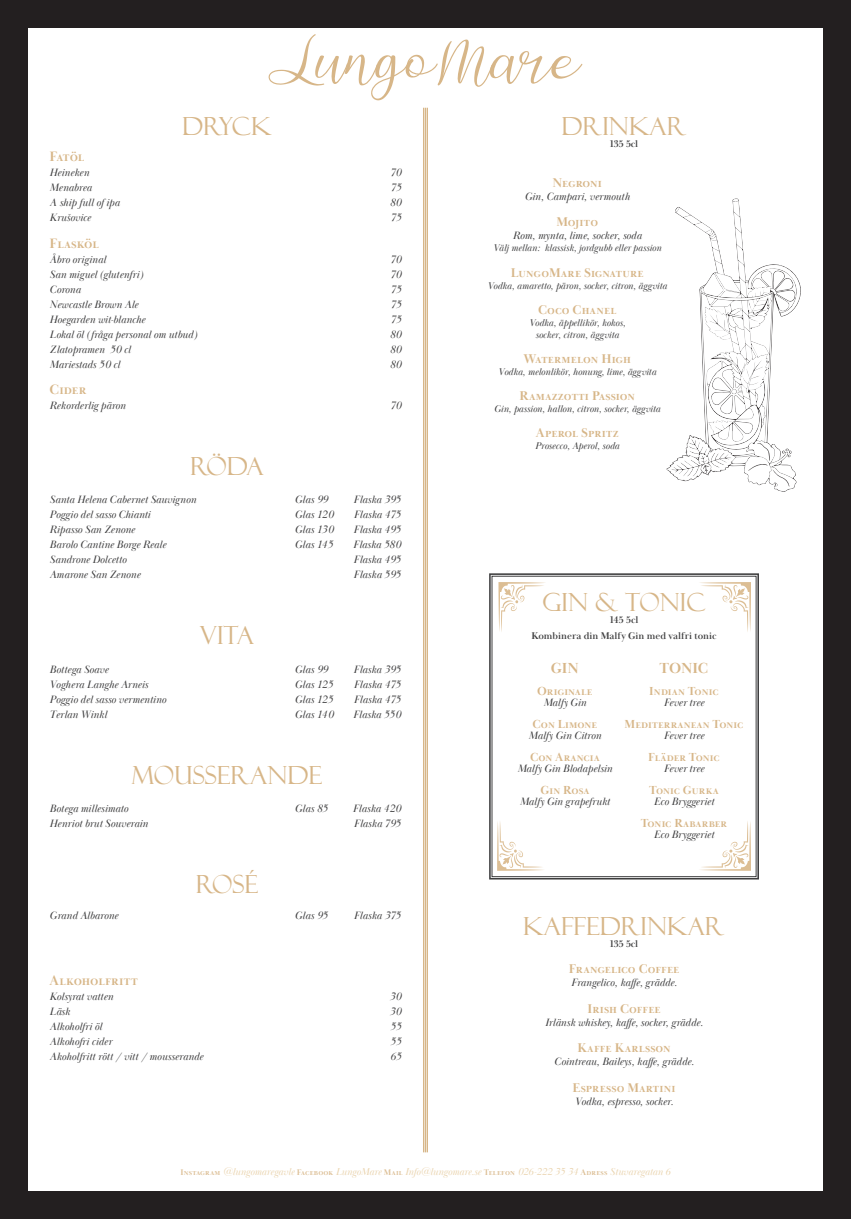
<style>
.page{position:relative;width:851px;height:1219px;background:#fff}
.page>*{position:absolute;margin:0;border:0;box-sizing:border-box;transform-origin:0 0}
.t1{font:25px "Felix Titling";color:#d7b688}
.t2{font:700 15px "Baskerville Display PT";letter-spacing:-.015em;color:#d7b688}
.t3{font:700 14px "Baskerville Display PT";color:#d7b688}
.t4{font:700 13px "Baskerville Display PT";letter-spacing:.02em;color:#d7b688}
.t5{font:700 12px "Baskerville Display PT";letter-spacing:.01em;color:#d7b688}
.t6{font:italic 11px "Baskerville Display PT";color:#3e3e3f}
.t7{font:italic 10.3px "Baskerville Display PT";color:#ead4af}
.t8{font:italic 10px "Baskerville Display PT";color:#3e3e3f}
.t9{font:700 10px "Baskerville Display PT";color:#3e3e3f}
.s1{font-weight:700;font-style:normal;font-size:8.4px;color:#dcbe94}
</style>
<div class="page">
<div style="left:0;top:0;width:850px;height:1219px;background:linear-gradient(to right,#221e1f,#252122)"></div>
<div style="left:28px;top:28px;width:794px;height:1163px;background:#fff"></div>
<svg style="left:489px;top:573px;width:270px;height:307px"></svg>
<div style="left:491px;top:576px;width:265px;height:301px;border:1px solid #3e3e3f"></div>
<svg style="left:698px;top:820px;width:52px;height:51px"></svg>
<svg style="left:698px;top:582px;width:52px;height:51px"></svg>
<svg style="left:497px;top:820px;width:47px;height:51px"></svg>
<svg style="left:498px;top:582px;width:48px;height:51px"></svg>
<hr style="left:426px;top:108px;width:2px;height:1044px;background:#d7b688">
<hr style="left:425px;top:108px;width:1px;height:1044px;background:#d7b688">
<hr style="left:423px;top:108px;width:1px;height:1044px;background:#d7b688">
<svg style="left:666px;top:199px;width:134px;height:293px"></svg>
<svg style="left:268px;top:34px;width:314px;height:66px"></svg>
<p class="t1" style="left:182px;top:112px;width:91px">DRYCK</p>
<p class="t3" style="left:50px;top:148px;width:36px">Fatöl</p>
<p class="t6" style="left:50px;top:166px;width:41px">Heineken</p>
<p class="t6" style="left:390px;top:166px;width:13px">70</p>
<p class="t6" style="left:50px;top:181px;width:44px">Menabrea</p>
<p class="t6" style="left:390px;top:181px;width:12px">75</p>
<p class="t6" style="left:50px;top:196px;width:72px">A ship full of ipa</p>
<p class="t6" style="left:390px;top:196px;width:13px">80</p>
<p class="t6" style="left:50px;top:211px;width:43px">Krušovice</p>
<p class="t6" style="left:390px;top:211px;width:12px">75</p>
<p class="t3" style="left:50px;top:235px;width:51px">Flasköl</p>
<p class="t6" style="left:50px;top:253px;width:58px">Åbro original</p>
<p class="t6" style="left:390px;top:253px;width:13px">70</p>
<p class="t6" style="left:50px;top:268px;width:95px">San miguel (glutenfri)</p>
<p class="t6" style="left:390px;top:268px;width:13px">70</p>
<p class="t6" style="left:50px;top:283px;width:33px">Corona</p>
<p class="t6" style="left:390px;top:283px;width:12px">75</p>
<p class="t6" style="left:50px;top:298px;width:90px">Newcastle Brown Ale</p>
<p class="t6" style="left:390px;top:298px;width:12px">75</p>
<p class="t6" style="left:50px;top:313px;width:97px">Hoegarden wit-blanche</p>
<p class="t6" style="left:390px;top:313px;width:12px">75</p>
<p class="t6" style="left:50px;top:328px;width:149px">Lokal öl (fråga personal om utbud)</p>
<p class="t6" style="left:390px;top:328px;width:13px">80</p>
<p class="t6" style="left:50px;top:343px;width:82px">Zlatopramen 50 cl</p>
<p class="t6" style="left:390px;top:343px;width:13px">80</p>
<p class="t6" style="left:50px;top:358px;width:72px">Mariestads 50 cl</p>
<p class="t6" style="left:390px;top:358px;width:13px">80</p>
<p class="t3" style="left:50px;top:381px;width:37px">Cider</p>
<p class="t6" style="left:50px;top:399px;width:77px">Rekorderlig päron</p>
<p class="t6" style="left:390px;top:399px;width:13px">70</p>
<p class="t1" style="left:190px;top:452px;width:75px">RÖDA</p>
<p class="t6" style="left:50px;top:493px;width:148px">Santa Helena Cabernet Sauvignon</p>
<p class="t6" style="left:295px;top:493px;width:34px">Glas 99</p>
<p class="t6" style="left:353px;top:493px;width:49px">Flaska 395</p>
<p class="t6" style="left:50px;top:508px;width:102px">Poggio del sasso Chianti</p>
<p class="t6" style="left:295px;top:508px;width:40px">Glas 120</p>
<p class="t6" style="left:354px;top:508px;width:49px">Flaska 475</p>
<p class="t6" style="left:50px;top:523px;width:87px">Ripasso San Zenone</p>
<p class="t6" style="left:295px;top:523px;width:40px">Glas 130</p>
<p class="t6" style="left:353px;top:523px;width:49px">Flaska 495</p>
<p class="t6" style="left:50px;top:538px;width:118px">Barolo Cantine Borge Reale</p>
<p class="t6" style="left:295px;top:538px;width:40px">Glas 145</p>
<p class="t6" style="left:353px;top:538px;width:49px">Flaska 580</p>
<p class="t6" style="left:50px;top:553px;width:78px">Sandrone Dolcetto</p>
<p class="t6" style="left:353px;top:553px;width:49px">Flaska 495</p>
<p class="t6" style="left:50px;top:568px;width:92px">Amarone San Zenone</p>
<p class="t6" style="left:353px;top:568px;width:49px">Flaska 595</p>
<p class="t1" style="left:200px;top:621px;width:55px">VITA</p>
<p class="t6" style="left:50px;top:663px;width:60px">Bottega Soave</p>
<p class="t6" style="left:295px;top:663px;width:34px">Glas 99</p>
<p class="t6" style="left:353px;top:663px;width:49px">Flaska 395</p>
<p class="t6" style="left:50px;top:678px;width:100px">Voghera Langhe Arneis</p>
<p class="t6" style="left:295px;top:678px;width:40px">Glas 125</p>
<p class="t6" style="left:354px;top:678px;width:49px">Flaska 475</p>
<p class="t6" style="left:50px;top:693px;width:118px">Poggio del sasso vermentino</p>
<p class="t6" style="left:295px;top:693px;width:40px">Glas 125</p>
<p class="t6" style="left:354px;top:693px;width:49px">Flaska 475</p>
<p class="t6" style="left:50px;top:708px;width:59px">Terlan Winkl</p>
<p class="t6" style="left:295px;top:708px;width:40px">Glas 140</p>
<p class="t6" style="left:353px;top:708px;width:49px">Flaska 550</p>
<p class="t1" style="left:132px;top:760px;width:192px">MOUSSERANDE</p>
<p class="t6" style="left:50px;top:802px;width:80px">Botega millesimato</p>
<p class="t6" style="left:295px;top:802px;width:34px">Glas 85</p>
<p class="t6" style="left:353px;top:802px;width:50px">Flaska 420</p>
<p class="t6" style="left:50px;top:817px;width:100px">Henriot brut Souverain</p>
<p class="t6" style="left:354px;top:817px;width:48px">Flaska 795</p>
<p class="t1" style="left:196px;top:870px;width:64px">ROSÉ</p>
<p class="t6" style="left:50px;top:909px;width:70px">Grand Albarone</p>
<p class="t6" style="left:295px;top:909px;width:34px">Glas 95</p>
<p class="t6" style="left:354px;top:909px;width:49px">Flaska 375</p>
<p class="t3" style="left:50px;top:972px;width:90px">Alkoholfritt</p>
<p class="t6" style="left:50px;top:990px;width:65px">Kolsyrat vatten</p>
<p class="t6" style="left:389px;top:990px;width:13px">30</p>
<p class="t6" style="left:50px;top:1005px;width:22px">Läsk</p>
<p class="t6" style="left:389px;top:1005px;width:13px">30</p>
<p class="t6" style="left:50px;top:1020px;width:54px">Alkoholfri öl</p>
<p class="t6" style="left:390px;top:1020px;width:13px">55</p>
<p class="t6" style="left:50px;top:1035px;width:64px">Alkohofri cider</p>
<p class="t6" style="left:390px;top:1035px;width:13px">55</p>
<p class="t6" style="left:50px;top:1050px;width:155px">Akoholfritt rött / vitt / mousserande</p>
<p class="t6" style="left:390px;top:1050px;width:13px">65</p>
<p class="t1" style="left:561px;top:112px;width:127px">DRINKAR</p>
<p class="t9" style="left:609px;top:138px;width:30px">135 5cl</p>
<p class="t4" style="left:552px;top:174px;width:51px">Negroni</p>
<p class="t6" style="left:524px;top:190px;width:107px">Gin, Campari, vermouth</p>
<p class="t4" style="left:556px;top:214px;width:43px">Mojito</p>
<p class="t6" style="left:512px;top:229px;width:130px">Rom, mynta, lime, socker, soda</p>
<p class="t8" style="left:493px;top:242px;width:170px">Välj mellan: klassisk, jordgubb eller passion</p>
<p class="t4" style="left:511px;top:264px;width:134px">LungoMare Signature</p>
<p class="t8" style="left:487px;top:280px;width:181px">Vodka, amaretto, päron, socker, citron, äggvita</p>
<p class="t4" style="left:538px;top:302px;width:80px">Coco Chanel</p>
<p class="t8" style="left:529px;top:317px;width:98px">Vodka, äppellikör, kokos,</p>
<p class="t8" style="left:535px;top:329px;width:85px">socker, citron, äggvita</p>
<p class="t4" style="left:523px;top:351px;width:109px">Watermelon High</p>
<p class="t8" style="left:498px;top:366px;width:159px">Vodka, melonlikör, honung, lime, äggvita</p>
<p class="t4" style="left:519px;top:388px;width:117px">Ramazzotti Passion</p>
<p class="t8" style="left:494px;top:403px;width:168px">Gin, passion, hallon, citron, socker, äggvita</p>
<p class="t4" style="left:536px;top:425px;width:84px">Aperol Spritz</p>
<p class="t8" style="left:535px;top:440px;width:86px">Prosecco, Aperol, soda</p>
<p class="t1" style="left:542px;top:588px;width:165px">GIN &amp; TONIC</p>
<p class="t9" style="left:609px;top:614px;width:30px">145 5cl</p>
<p class="t9" style="left:531px;top:630px;width:187px">Kombinera din Malfy Gin med valfri tonic</p>
<p class="t2" style="left:550px;top:659px;width:30px">GIN</p>
<p class="t5" style="left:537px;top:684px;width:57px">Originale</p>
<p class="t6" style="left:543px;top:696px;width:44px">Malfy Gin</p>
<p class="t5" style="left:532px;top:717px;width:66px">Con Limone</p>
<p class="t6" style="left:528px;top:729px;width:74px">Malfy Gin Citron</p>
<p class="t5" style="left:530px;top:750px;width:71px">Con Arancia</p>
<p class="t6" style="left:517px;top:762px;width:96px">Malfy Gin Blodapelsin</p>
<p class="t5" style="left:540px;top:783px;width:50px">Gin Rosa</p>
<p class="t6" style="left:519px;top:795px;width:92px">Malfy Gin grapefrukt</p>
<p class="t2" style="left:659px;top:659px;width:50px">TONIC</p>
<p class="t5" style="left:649px;top:684px;width:71px">Indian Tonic</p>
<p class="t6" style="left:663px;top:696px;width:42px">Fever tree</p>
<p class="t5" style="left:624px;top:717px;width:120px">Mediterranean Tonic</p>
<p class="t6" style="left:663px;top:729px;width:42px">Fever tree</p>
<p class="t5" style="left:648px;top:750px;width:73px">Fläder Tonic</p>
<p class="t6" style="left:663px;top:762px;width:42px">Fever tree</p>
<p class="t5" style="left:649px;top:783px;width:71px">Tonic Gurka</p>
<p class="t6" style="left:653px;top:795px;width:62px">Eco Bryggeriet</p>
<p class="t5" style="left:640px;top:816px;width:87px">Tonic Rabarber</p>
<p class="t6" style="left:653px;top:828px;width:62px">Eco Bryggeriet</p>
<p class="t1" style="left:523px;top:911px;width:203px">KAFFEDRINKAR</p>
<p class="t9" style="left:609px;top:937px;width:30px">135 5cl</p>
<p class="t4" style="left:568px;top:961px;width:112px">Frangelico Coffee</p>
<p class="t6" style="left:571px;top:976px;width:107px">Frangelico, kaffe, grädde.</p>
<p class="t4" style="left:587px;top:1000px;width:75px">Irish Coffee</p>
<p class="t6" style="left:545px;top:1016px;width:159px">Irlänsk whiskey, kaffe, socker, grädde.</p>
<p class="t4" style="left:577px;top:1040px;width:95px">Kaffe Karlsson</p>
<p class="t6" style="left:554px;top:1055px;width:141px">Cointreau, Baileys, kaffe, grädde.</p>
<p class="t4" style="left:572px;top:1080px;width:104px">Espresso Martini</p>
<p class="t6" style="left:574px;top:1095px;width:100px">Vodka, espresso, socker.</p>
<p class="t7" style="left:180px;top:1166px;width:491px"><span class="s1">Instagram</span> @lungomaregavle <span class="s1">Facebook</span> LungoMare <span class="s1">Mail</span> Info@lungomare.se <span class="s1">Telefon</span> 026-222 35 34 <span class="s1">Adress</span> Stuvaregatan 6</p>
</div>
